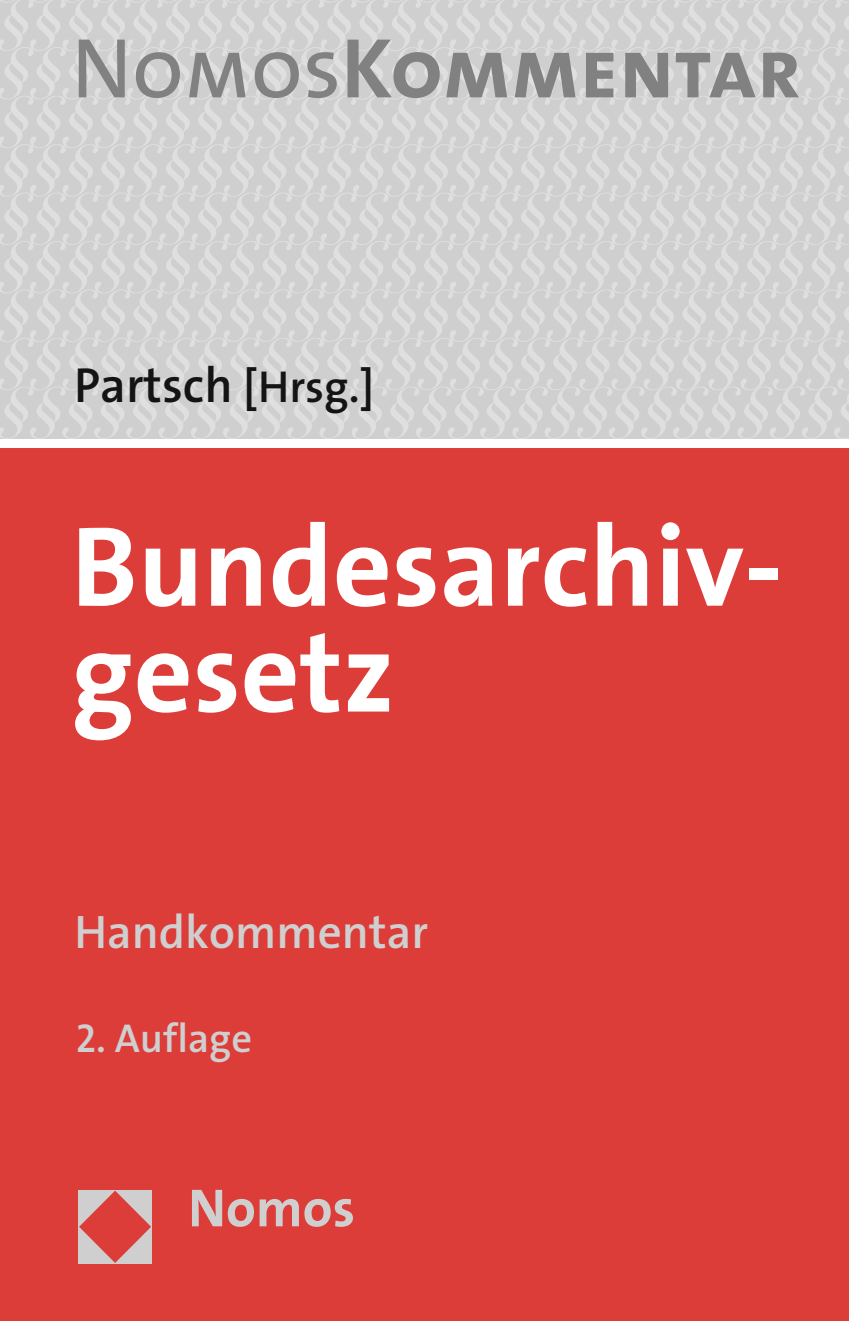
<style>
.page{position:relative;width:849px;height:1321px;background:#fff}
.page>*{position:absolute;margin:0;border:0;box-sizing:border-box;transform-origin:0 0}
.t1{font:700 114.75px/105.8px "The Sans Os F";color:#fff}
.t2{font:700 85.5px "The Sans Os F";letter-spacing:-.005em;color:#818181}
.t3{font:700 54px "The Sans Os F";color:#cfcfd0}
.t4{font:600 49.5px "The Sans Os F";color:#131413}
.t5{font:600 47.25px "The Sans Os F";color:#cfcfd0}
.t6{font:600 40.5px "The Sans Os F";color:#cfcfd0}
.s1{font-weight:400}
.s2{font-size:45px}
</style>
<div class="page">
<img style="left:0;top:0;width:848px;height:439px">
<div style="left:0;top:440px;width:848px;height:880px;background:#dd3d39"></div>
<div style="left:0;top:439px;width:848px;height:9px;background:#fff"></div>
<svg style="left:78px;top:1190px;width:74px;height:73px"></svg>
<svg style="left:79px;top:1190px;width:72px;height:72px"></svg>
<p class="t2" style="left:71px;top:14px;width:731px"><span class="s1">Nomos</span>Kommentar</p>
<p class="t4" style="left:74px;top:353px;width:301px">Partsch <span class="s2">[Hrsg.]</span></p>
<p class="t1" style="left:71px;top:515px;width:712px">Bundesarchiv&shy;gesetz</p>
<p class="t5" style="left:74px;top:901px;width:355px">Handkommentar</p>
<p class="t6" style="left:76px;top:1012px;width:177px">2. Auflage</p>
<p class="t3" style="left:188px;top:1173px;width:168px">Nomos</p>
</div>
